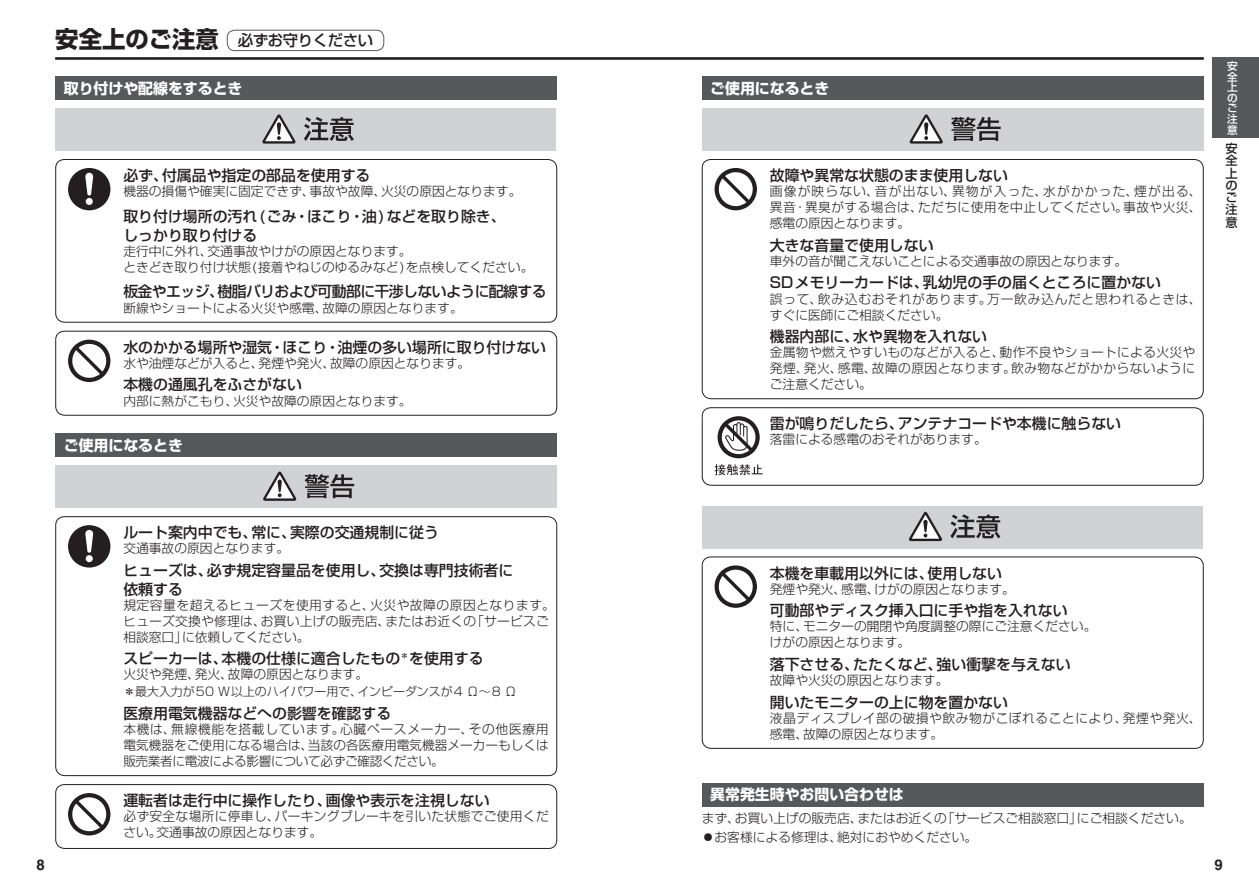
<style>
.page{position:relative;width:1259px;height:893px;background:#fff}
.page>*{position:absolute;margin:0;border:0;box-sizing:border-box;transform-origin:0 0}
.t1{font:500 15.45px "Shin Go Pro";letter-spacing:-.025em;color:#231f20}
.t2{font:500 14.85px/18.6px "Shin Go Pro";color:#231f20}
.t3{font:700 14.85px "Shin Go Pro";color:#fff}
.t4{font:500 14.85px "Shin Go Pro";letter-spacing:-.04em;color:#231f20}
.t5{font:700 14.85px "Helvetica";color:#231f20}
.t6{font:300 12.75px/15.9px "Shin Go Pro";color:#231f20}
.t7{font:300 12.75px/15.9px "Shin Go Pro";letter-spacing:.02em;color:#231f20}
.t8{font:300 12.75px/15.9px "Shin Go Pro";letter-spacing:.025em;color:#231f20}
.t9{font:300 12.75px/15.9px "Shin Go Pro";letter-spacing:.055em;color:#231f20}
.t10{font:300 12.75px/15.9px "Shin Go Pro";letter-spacing:.04em;color:#231f20}
.t11{font:500 12.15px/12.1px "Shin Go Pro";color:#231f20;text-align:justify}
.t12{font:300 11.85px "Shin Go Pro";color:#231f20}
.t13{font:500 10.65px/10.6px "Shin Go Pro";color:#fff;text-align:justify}
.s1{font-weight:700;font-size:23.4px}
</style>
<div class="page">
<div style="left:1212px;top:57px;width:47px;height:81px;background:#57585a"></div>
<hr style="left:55px;top:57px;width:1148px;height:3px;background:#231f20">
<div style="left:227px;top:30px;width:157px;height:21px;border:1px solid #57585a;border-radius:8px"></div>
<div style="left:55px;top:77px;width:502px;height:23px;background:#57585a"></div>
<div style="left:55px;top:108px;width:501px;height:43px;background:#d1d2d4"></div>
<svg style="left:304px;top:117px;width:50px;height:24px"></svg>
<svg style="left:262px;top:114px;width:34px;height:30px"></svg>
<hr style="left:55px;top:168px;width:1px;height:146px;background:#231f20">
<hr style="left:556px;top:168px;width:1px;height:146px;background:#231f20">
<svg style="left:55px;top:159px;width:502px;height:51px"></svg>
<svg style="left:55px;top:313px;width:502px;height:10px"></svg>
<svg style="left:55px;top:330px;width:502px;height:86px"></svg>
<div style="left:55px;top:434px;width:502px;height:23px;background:#57585a"></div>
<div style="left:55px;top:466px;width:502px;height:42px;background:#d1d2d4"></div>
<svg style="left:305px;top:474px;width:49px;height:24px"></svg>
<svg style="left:263px;top:471px;width:34px;height:30px"></svg>
<hr style="left:55px;top:525px;width:1px;height:242px;background:#231f20">
<hr style="left:556px;top:525px;width:1px;height:242px;background:#231f20">
<svg style="left:55px;top:516px;width:502px;height:52px"></svg>
<svg style="left:55px;top:766px;width:502px;height:10px"></svg>
<svg style="left:55px;top:784px;width:502px;height:65px"></svg>
<div style="left:702px;top:77px;width:501px;height:23px;background:#57585a"></div>
<div style="left:702px;top:108px;width:501px;height:43px;background:#d1d2d4"></div>
<svg style="left:951px;top:117px;width:49px;height:24px"></svg>
<svg style="left:909px;top:114px;width:34px;height:30px"></svg>
<hr style="left:702px;top:168px;width:1px;height:223px;background:#231f20">
<hr style="left:1202px;top:168px;width:1px;height:223px;background:#231f20">
<svg style="left:701px;top:159px;width:503px;height:51px"></svg>
<svg style="left:701px;top:389px;width:503px;height:11px"></svg>
<svg style="left:701px;top:407px;width:503px;height:79px"></svg>
<div style="left:702px;top:506px;width:500px;height:42px;background:#d1d2d4"></div>
<svg style="left:950px;top:514px;width:50px;height:24px"></svg>
<svg style="left:908px;top:511px;width:34px;height:30px"></svg>
<hr style="left:702px;top:565px;width:1px;height:175px;background:#231f20">
<hr style="left:1202px;top:565px;width:1px;height:175px;background:#231f20">
<svg style="left:701px;top:556px;width:503px;height:52px"></svg>
<svg style="left:701px;top:739px;width:503px;height:10px"></svg>
<div style="left:702px;top:783px;width:501px;height:23px;background:#57585a"></div>
<p class="t1" style="left:55px;top:28px;width:319px"><span class="s1">安全上のご注意</span> 必ずお守りください</p>
<p class="t3" style="left:64px;top:76px;width:180px">取り付けや配線をするとき</p>
<p class="t2" style="left:123px;top:164px;width:249px">必ず、付属品や指定の部品を使用する</p>
<p class="t6" style="left:123px;top:182px;width:399px">機器の損傷や確実に固定できず、事故や故障、火災の原因となります。</p>
<p class="t2" style="left:123px;top:205px;width:384px">取り付け場所の汚れ(ごみ・ほこり・油)などを取り除き、しっかり取り付ける</p>
<p class="t6" style="left:123px;top:241px;width:411px">走行中に外れ、交通事故やけがの原因となります。<br>ときどき取り付け状態(接着やねじのゆるみなど)を点検してください。</p>
<p class="t4" style="left:123px;top:280px;width:425px">板金やエッジ、樹脂バリおよび可動部に干渉しないように配線する</p>
<p class="t6" style="left:123px;top:298px;width:341px">断線やショートによる火災や感電、故障の原因となります。</p>
<p class="t2" style="left:123px;top:336px;width:424px">水のかかる場所や湿気・ほこり・油煙の多い場所に取り付けない</p>
<p class="t6" style="left:123px;top:354px;width:348px">水や油煙などが入ると、発煙や発火、故障の原因となります。</p>
<p class="t2" style="left:123px;top:374px;width:180px">本機の通風孔をふさがない</p>
<p class="t6" style="left:123px;top:391px;width:290px">内部に熱がこもり、火災や故障の原因となります。</p>
<p class="t3" style="left:64px;top:434px;width:121px">ご使用になるとき</p>
<p class="t2" style="left:123px;top:521px;width:317px">ルート案内中でも、常に、実際の交通規制に従う</p>
<p class="t6" style="left:123px;top:539px;width:167px">交通事故の原因となります。</p>
<p class="t2" style="left:123px;top:559px;width:391px">ヒューズは、必ず規定容量品を使用し、交換は専門技術者に依頼する</p>
<p class="t7" style="left:123px;top:595px;width:433px">規定容量を超えるヒューズを使用すると、火災や故障の原因となります。ヒューズ交換や修理は、お買い上げの販売店、またはお近くの「サービスご相談窓口」に依頼してください。</p>
<p class="t2" style="left:123px;top:647px;width:362px">スピーカーは、本機の仕様に適合したもの<sup>＊</sup>を使用する</p>
<p class="t6" style="left:123px;top:665px;width:246px">火災や発煙、発火、故障の原因となります。</p>
<p class="t12" style="left:123px;top:682px;width:395px">＊最大入力が50 W以上のハイパワー用で、インピーダンスが4 Ω～8 Ω</p>
<p class="t2" style="left:123px;top:702px;width:269px">医療用電気機器などへの影響を確認する</p>
<p class="t6" style="left:123px;top:720px;width:427px;text-align:justify">本機は、無線機能を搭載しています。心臓ペースメーカー、その他医療用電気機器をご使用になる場合は、当該の各医療用電気機器メーカーもしくは販売業者に電波による影響について必ずご確認ください。</p>
<p class="t2" style="left:123px;top:789px;width:368px">運転者は走行中に操作したり、画像や表示を注視しない</p>
<p class="t8" style="left:123px;top:807px;width:427px">必ず安全な場所に停車し、パーキングブレーキを引いた状態でご使用ください。交通事故の原因となります。</p>
<p class="t3" style="left:710px;top:76px;width:121px">ご使用になるとき</p>
<p class="t2" style="left:770px;top:164px;width:240px">故障や異常な状態のまま使用しない</p>
<p class="t6" style="left:770px;top:182px;width:433px;text-align:justify">画像が映らない、音が出ない、異物が入った、水がかかった、煙が出る、異音・異臭がする場合は、ただちに使用を中止してください。事故や火災、感電の原因となります。</p>
<p class="t2" style="left:770px;top:234px;width:165px">大きな音量で使用しない</p>
<p class="t6" style="left:770px;top:251px;width:359px">車外の音が聞こえないことによる交通事故の原因となります。</p>
<p class="t2" style="left:770px;top:272px;width:393px">SDメモリーカードは、乳幼児の手の届くところに置かない</p>
<p class="t9" style="left:770px;top:289px;width:433px">誤って、飲み込むおそれがあります。万一飲み込んだと思われるときは、すぐに医師にご相談ください。</p>
<p class="t2" style="left:770px;top:325px;width:219px">機器内部に、水や異物を入れない</p>
<p class="t6" style="left:770px;top:343px;width:427px;text-align:justify">金属物や燃えやすいものなどが入ると、動作不良やショートによる火災や発煙、発火、感電、故障の原因となります。飲み物などがかからないようにご注意ください。</p>
<p class="t2" style="left:770px;top:413px;width:353px">雷が鳴りだしたら、アンテナコードや本機に触らない</p>
<p class="t6" style="left:770px;top:430px;width:218px">落雷による感電のおそれがあります。</p>
<p class="t13" style="left:1227px;top:59px;width:12px">安全上のご注意</p>
<p class="t11" style="left:1225px;top:141px;width:14px">安全上のご注意</p>
<p class="t2" style="left:770px;top:562px;width:234px">本機を車載用以外には、使用しない</p>
<p class="t6" style="left:770px;top:579px;width:246px">発煙や発火、感電、けがの原因となります。</p>
<p class="t2" style="left:770px;top:599px;width:299px">可動部やディスク挿入口に手や指を入れない</p>
<p class="t6" style="left:770px;top:617px;width:328px">特に、モニターの開閉や角度調整の際にご注意ください。けがの原因となります。</p>
<p class="t2" style="left:770px;top:653px;width:302px">落下させる、たたくなど、強い衝撃を与えない</p>
<p class="t6" style="left:770px;top:671px;width:180px">故障や火災の原因となります。</p>
<p class="t2" style="left:770px;top:691px;width:240px">開いたモニターの上に物を置かない</p>
<p class="t10" style="left:770px;top:708px;width:433px">液晶ディスプレイ部の破損や飲み物がこぼれることにより、発煙や発火、感電、故障の原因となります。</p>
<p class="t3" style="left:710px;top:783px;width:195px">異常発生時やお問い合わせは</p>
<p class="t6" style="left:702px;top:807px;width:491px;line-height:19.2px">まず、お買い上げの販売店、またはお近くの「サービスご相談窓口」にご相談ください。⿟お客様による修理は、絶対におやめください。</p>
<p class="t5" style="left:36px;top:855px;width:10px">8</p>
<p class="t5" style="left:1214px;top:855px;width:10px">9</p>
</div>
